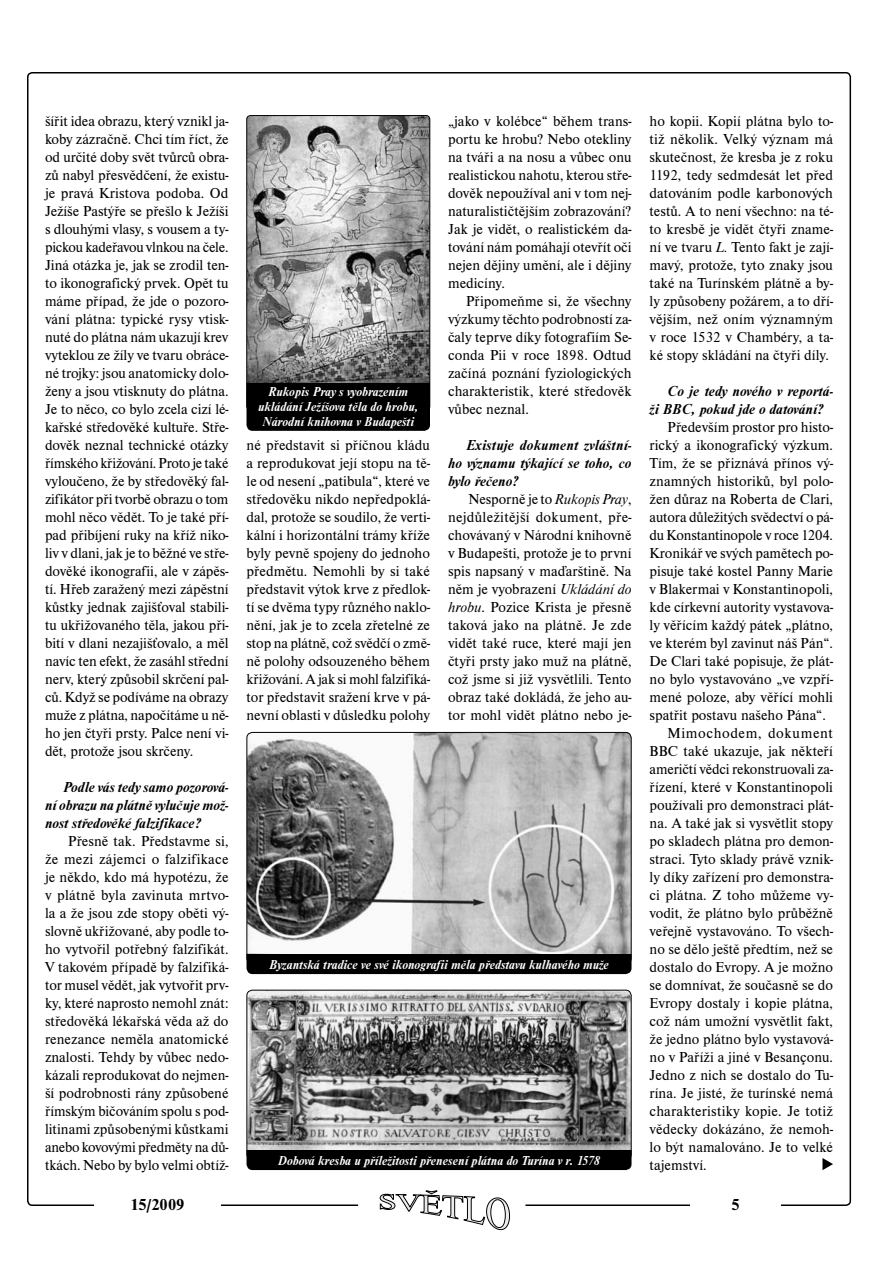
<style>
.page{position:relative;width:893px;height:1263px;background:#fff}
.page>*{position:absolute;margin:0;border:0;box-sizing:border-box;transform-origin:0 0}
.t1{font:700 16.5px "Nimbus Rom DEE";letter-spacing:-.005em;color:#000}
.t2{font:15px/18px "Nimbus Rom DEE";color:#000;text-align:justify}
.t3{font:italic 700 15px/18px "Nimbus Rom DEE";color:#000;text-align:justify}
.t4{font:15px "Nimbus Rom DEE";letter-spacing:.035em;color:#000}
.t5{font:italic 700 13.5px/15px "Nimbus Rom DEE";color:#fff;text-align:center}
.s1{font-style:italic}
</style>
<div class="page">
<svg style="left:379px;top:1190px;width:131px;height:41px"></svg>
<img style="left:247px;top:990px;width:384px;height:170px;border-radius:6px">
<div style="left:246px;top:990px;width:385px;height:170px;border:1px solid #000;border-radius:6px"></div>
<img style="left:248px;top:732px;width:383px;height:222px">
<div style="left:246px;top:1150px;width:385px;height:20px;background:#000"></div>
<div style="left:246px;top:954px;width:385px;height:20px;background:#000"></div>
<img style="left:248px;top:116px;width:182px;height:267px">
<div style="left:246px;top:115px;width:184px;height:295px;border:1px solid #000;border-radius:4px"></div>
<div style="left:246px;top:383px;width:184px;height:48px;background:#000"></div>
<svg style="left:822px;top:1158px;width:11px;height:12px"></svg>
<p class="t2" style="left:45px;top:113px;width:185px">šířit idea obrazu, který vznikl ja&shy;koby zázračně. Chci tím říct, že od určité doby svět tvůrců obra&shy;zů nabyl přesvědčení, že existu&shy;je pravá Kristova podoba. Od Ježíše Pastýře se přešlo k Ježíši s dlouhými vlasy, s vousem a ty&shy;pickou kadeřavou vlnkou na čele.<br>Jiná otázka je, jak se zrodil ten&shy;to ikonografický prvek. Opět tu máme případ, že jde o pozoro&shy;vání plátna: typické rysy vtisk&shy;nuté do plátna nám ukazují krev vyteklou ze žíly ve tvaru obráce&shy;né trojky: jsou anatomicky dolo&shy;ženy a jsou vtisknuty do plátna.<br>Je to něco, co bylo zcela cizí lé&shy;kařské středověké kultuře. Stře&shy;dověk neznal technické otázky římského křižování. Proto je také vyloučeno, že by středověký fal&shy;zifikátor při tvorbě obrazu o tom mohl něco vědět. To je také pří&shy;pad přibíjení ruky na kříž niko&shy;liv v dlani, jak je to běžné ve stře&shy;dověké ikonografii, ale v zápěs&shy;tí. Hřeb zaražený mezi zápěstní kůstky jednak zajišťoval stabili&shy;tu ukřižovaného těla, jakou při&shy;bití v dlani nezajišťovalo, a měl navíc ten efekt, že zasáhl střední nerv, který způsobil skrčení pal&shy;ců. Když se podíváme na obrazy muže z plátna, napočítáme u ně&shy;ho jen čtyři prsty. Palce není vi&shy;dět, protože jsou skrčeny.</p>
<p class="t3" style="left:45px;top:779px;width:185px;text-indent:18px">Podle vás tedy samo pozorová&shy;ní obrazu na plátně vylučuje mož&shy;nost středověké falzifikace?</p>
<p class="t2" style="left:45px;top:833px;width:185px;text-indent:23px">Přesně tak. Představme si, že mezi zájemci o falzifikace je někdo, kdo má hypotézu, že v plátně byla zavinuta mrtvo&shy;la a že jsou zde stopy oběti vý&shy;slovně ukřižované, aby podle to&shy;ho vytvořil potřebný falzifikát.<br>V takovém případě by falzifiká&shy;tor musel vědět, jak vytvořit prv&shy;ky, které naprosto nemohl znát: středověká lékařská věda až do renezance neměla anatomické znalosti. Tehdy by vůbec nedo&shy;kázali reprodukovat do nejmen&shy;ší podrobnosti rány způsobené římským bičováním spolu s pod&shy;litinami způsobenými kůstkami anebo kovovými předměty na dů&shy;tkách. Nebo by bylo velmi obtíž-</p>
<p class="t5" style="left:258px;top:386px;width:162px">Rukopis Pray s vyobrazením ukládání Ježíšova těla do hrobu,<br>Národní knihovna v Budapešti</p>
<p class="t2" style="left:246px;top:437px;width:185px">né představit si příčnou kládu a reprodukovat její stopu na tě&shy;le od nesení „patibula“, které ve středověku nikdo nepředpoklá&shy;dal, protože se soudilo, že verti&shy;kální i horizontální trámy kříže byly pevně spojeny do jednoho předmětu. Nemohli by si také představit výtok krve z předlok&shy;tí se dvěma typy různého naklo&shy;nění, jak je to zcela zřetelné ze stop na plátně, což svědčí o změ&shy;ně polohy odsouzeného během křižování. A jak si mohl falzifiká&shy;tor představit sražení krve v pá&shy;nevní oblasti v důsledku polohy</p>
<p class="t2" style="left:448px;top:113px;width:185px">„jako v kolébce“ během trans&shy;portu ke hrobu? Nebo otekliny na tváři a na nosu a vůbec onu realistickou nahotu, kterou stře&shy;dověk nepoužíval ani v tom nej&shy;naturalističtějším zobrazování?<br>Jak je vidět, o realistickém da&shy;tování nám pomáhají otevřít oči nejen dějiny umění, ale i dějiny medicíny.</p>
<p class="t2" style="left:448px;top:293px;width:185px;text-indent:18px">Připomeňme si, že všechny výzkumy těchto podrobností za&shy;čaly teprve díky fotografiím Se&shy;conda Pii v roce 1898. Odtud začíná poznání fyziologických charakteristik, které středověk vůbec neznal.</p>
<p class="t3" style="left:448px;top:437px;width:185px;text-indent:18px">Existuje dokument zvláštní&shy;ho významu týkající se toho, co bylo řečeno?</p>
<p class="t2" style="left:448px;top:491px;width:185px;text-indent:21px">Nesporně je to <span class="s1">Rukopis Pray</span>, nejdůležitější dokument, pře&shy;chovávaný v Národní knihovně v Budapešti, protože je to první spis napsaný v maďarštině. Na něm je vyobrazení <span class="s1">Ukládání do hrobu</span>. Pozice Krista je přesně taková jako na plátně. Je zde vidět také ruce, které mají jen čtyři prsty jako muž na plátně, což jsme si již vysvětlili. Tento obraz také dokládá, že jeho au&shy;tor mohl vidět plátno nebo je-</p>
<p class="t5" style="left:269px;top:958px;width:341px">Byzantská tradice ve své ikonografii měla představu kulhavého muže</p>
<p class="t5" style="left:278px;top:1154px;width:324px">Dobová kresba u příležitosti přenesení plátna do Turína v r. 1578</p>
<p class="t2" style="left:649px;top:113px;width:185px">ho kopii. Kopií plátna bylo to&shy;tiž několik. Velký význam má skutečnost, že kresba je z roku 1192, tedy sedmdesát let před datováním podle karbonových testů. A to není všechno: na té&shy;to kresbě je vidět čtyři zname&shy;ní ve tvaru <span class="s1">L.</span> Tento fakt je zají&shy;mavý, protože, tyto znaky jsou také na Turínském plátně a by&shy;ly způsobeny požárem, a to dří&shy;vějším, než oním významným v roce 1532 v Chambéry, a ta&shy;ké stopy skládání na čtyři díly.</p>
<p class="t3" style="left:649px;top:383px;width:185px;text-indent:18px">Co je tedy nového v reportá&shy;ži BBC, pokud jde o datování?</p>
<p class="t2" style="left:667px;top:419px;width:167px">Především prostor pro histo-</p>
<p class="t2" style="left:649px;top:437px;width:185px">rický a ikonografický výzkum.</p>
<p class="t2" style="left:649px;top:455px;width:185px">Tím, že se přiznává přínos vý-</p>
<p class="t2" style="left:649px;top:473px;width:185px">znamných historiků, byl polo-</p>
<p class="t2" style="left:649px;top:491px;width:185px">žen důraz na Roberta de Clari,</p>
<p class="t2" style="left:649px;top:509px;width:185px">autora důležitých svědectví o pá-</p>
<p class="t2" style="left:649px;top:527px;width:185px">du Konstantinopole v roce 1204.</p>
<p class="t2" style="left:649px;top:545px;width:185px">Kronikář ve svých pamětech po-</p>
<p class="t2" style="left:649px;top:563px;width:185px">pisuje také kostel Panny Marie</p>
<p class="t2" style="left:649px;top:581px;width:185px">v Blakermai v Konstantinopoli,</p>
<p class="t2" style="left:649px;top:599px;width:185px">kde církevní autority vystavova-</p>
<p class="t2" style="left:649px;top:617px;width:185px">ly věřícím každý pátek „plátno,</p>
<p class="t2" style="left:649px;top:635px;width:185px">ve kterém byl zavinut náš Pán“.</p>
<p class="t2" style="left:649px;top:653px;width:185px">De Clari také popisuje, že plát-</p>
<p class="t2" style="left:649px;top:671px;width:185px">no bylo vystavováno „ve vzpří-</p>
<p class="t2" style="left:649px;top:689px;width:185px">mené poloze, aby věřící mohli</p>
<p class="t2" style="left:649px;top:707px;width:178px">spatřit postavu našeho Pána“.</p>
<p class="t4" style="left:667px;top:727px;width:167px">Mimochodem, dokument</p>
<p class="t2" style="left:649px;top:743px;width:185px">BBC také ukazuje, jak někteří</p>
<p class="t2" style="left:649px;top:761px;width:185px">američtí vědci rekonstruovali za-</p>
<p class="t2" style="left:649px;top:779px;width:185px">řízení, které v Konstantinopoli</p>
<p class="t2" style="left:649px;top:797px;width:185px">používali pro demonstraci plát-</p>
<p class="t2" style="left:649px;top:815px;width:185px">na. A také jak si vysvětlit stopy</p>
<p class="t2" style="left:649px;top:833px;width:185px">po skladech plátna pro demon-</p>
<p class="t2" style="left:649px;top:851px;width:185px">straci. Tyto sklady právě vznik-</p>
<p class="t2" style="left:649px;top:869px;width:185px">ly díky zařízení pro demonstra-</p>
<p class="t2" style="left:649px;top:887px;width:185px">ci plátna. Z toho můžeme vy-</p>
<p class="t2" style="left:649px;top:905px;width:185px">vodit, že plátno bylo průběžně</p>
<p class="t2" style="left:649px;top:923px;width:185px">veřejně vystavováno. To všech-</p>
<p class="t2" style="left:649px;top:941px;width:185px">no se dělo ještě předtím, než se</p>
<p class="t2" style="left:649px;top:959px;width:185px">dostalo do Evropy. A je možno</p>
<p class="t2" style="left:649px;top:977px;width:185px">se domnívat, že současně se do</p>
<p class="t2" style="left:649px;top:995px;width:185px">Evropy dostaly i kopie plátna,</p>
<p class="t2" style="left:649px;top:1013px;width:185px">což nám umožní vysvětlit fakt,</p>
<p class="t2" style="left:649px;top:1031px;width:185px">že jedno plátno bylo vystavová-</p>
<p class="t2" style="left:649px;top:1049px;width:185px">no v Paříži a jiné v Besançonu.</p>
<p class="t2" style="left:649px;top:1067px;width:185px">Jedno z nich se dostalo do Tu-</p>
<p class="t2" style="left:649px;top:1085px;width:185px">rína. Je jisté, že turínské nemá</p>
<p class="t2" style="left:649px;top:1103px;width:185px">charakteristiky kopie. Je totiž</p>
<p class="t2" style="left:649px;top:1121px;width:185px">vědecky dokázáno, že nemoh-</p>
<p class="t2" style="left:649px;top:1139px;width:185px">lo být namalováno. Je to velké</p>
<p class="t2" style="left:649px;top:1157px;width:59px">tajemství.</p>
<p class="t1" style="left:131px;top:1198px;width:55px">15/2009</p>
<p class="t1" style="left:731px;top:1198px;width:10px">5</p>
</div>
